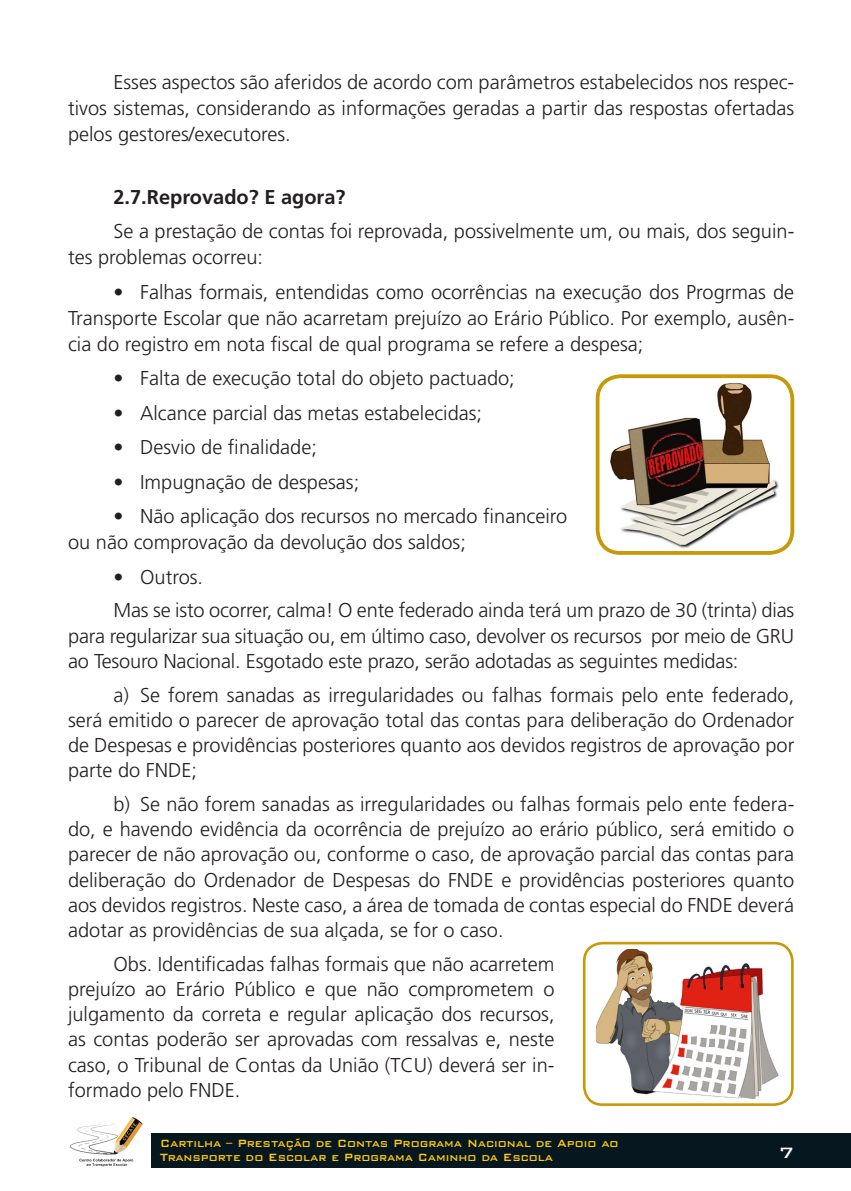
<style>
.page{position:relative;width:851px;height:1191px;background:#fff}
.page>*{position:absolute;margin:0;border:0;box-sizing:border-box;transform-origin:0 0}
.t1{font:300 20px/25.2px "Frutiger LT Pro";color:#231f20;text-align:justify}
.t2{font:700 20px "Frutiger LT Pro";color:#231f20}
.t3{font:500 20px "Bank Gothic BT";color:#fff}
.t4{font:500 14px/14px "Bank Gothic BT";color:#feca0a;scale:.9 1}
</style>
<div class="page">
<div style="left:151px;top:1133px;width:699px;height:34px;background:#071720"></div>
<img style="left:70px;top:1117px;width:73px;height:50px">
<img style="left:600px;top:377px;width:192px;height:173px">
<div style="left:595px;top:374px;width:199px;height:181px;border:4px solid #c79908;border-radius:23px"></div>
<img style="left:595px;top:949px;width:197px;height:149px">
<div style="left:583px;top:942px;width:210px;height:164px;border:3px solid #c79908;border-radius:18px"></div>
<p class="t1" style="left:68px;top:69px;width:727px;line-height:26px;text-indent:45px">Esses aspectos são aferidos de acordo com parâmetros estabelecidos nos respec&shy;tivos sistemas, considerando as informações geradas a partir das respostas ofertadas pelos gestores/executores.</p>
<p class="t2" style="left:113px;top:185px;width:233px">2.7.Reprovado? E agora?</p>
<p class="t1" style="left:68px;top:218px;width:727px;line-height:26px;text-indent:45px">Se a prestação de contas foi reprovada, possivelmente um, ou mais, dos seguin&shy;tes problemas ocorreu:</p>
<p class="t1" style="left:68px;top:279px;width:727px;line-height:26px;text-indent:45px">• Falhas formais, entendidas como ocorrências na execução dos Progrmas de Transporte Escolar que não acarretam prejuízo ao Erário Público. Por exemplo, ausên&shy;cia do registro em nota fiscal de qual programa se refere a despesa;</p>
<p class="t1" style="left:113px;top:366px;width:403px">• Falta de execução total do objeto pactuado;</p>
<p class="t1" style="left:113px;top:400px;width:370px">• Alcance parcial das metas estabelecidas;</p>
<p class="t1" style="left:113px;top:435px;width:205px">• Desvio de finalidade;</p>
<p class="t1" style="left:113px;top:469px;width:247px">• Impugnação de despesas;</p>
<p class="t1" style="left:68px;top:503px;width:500px;line-height:26px;text-indent:45px">• Não aplicação dos recursos no mercado financeiro ou não comprovação da devolução dos saldos;</p>
<p class="t1" style="left:113px;top:560px;width:682px;line-height:33.8px">• Outros.<br>Mas se isto ocorrer, calma! O ente federado ainda terá um prazo de 30 (trinta) dias</p>
<p class="t1" style="left:68px;top:623px;width:727px">para regularizar sua situação ou, em último caso, devolver os recursos por meio de GRU ao Tesouro Nacional. Esgotado este prazo, serão adotadas as seguintes medidas:</p>
<p class="t1" style="left:68px;top:682px;width:727px;text-indent:45px">a) Se forem sanadas as irregularidades ou falhas formais pelo ente federado, será emitido o parecer de aprovação total das contas para deliberação do Ordenador de Despesas e providências posteriores quanto aos devidos registros de aprovação por parte do FNDE;</p>
<p class="t1" style="left:68px;top:791px;width:727px;text-indent:45px">b) Se não forem sanadas as irregularidades ou falhas formais pelo ente federa&shy;do, e havendo evidência da ocorrência de prejuízo ao erário público, será emitido o parecer de não aprovação ou, conforme o caso, de aprovação parcial das contas para deliberação do Ordenador de Despesas do FNDE e providências posteriores quanto aos devidos registros. Neste caso, a área de tomada de contas especial do FNDE deverá adotar as providências de sua alçada, se for o caso.</p>
<p class="t1" style="left:68px;top:951px;width:488px;text-indent:45px">Obs. Identificadas falhas formais que não acarretem prejuízo ao Erário Público e que não comprometem o julgamento da correta e regular aplicação dos recursos, as contas poderão ser aprovadas com ressalvas e, neste caso, o Tribunal de Contas da União (TCU) deverá ser in&shy;formado pelo FNDE.</p>
<p class="t4" style="left:160px;top:1136px;width:511px">Cartilha – Prestação de Contas Programa Nacional de Apoio ao<br>Transporte do Escolar e Programa Caminho da Escola</p>
<p class="t3" style="left:778px;top:1141px;width:17px">7</p>
</div>
